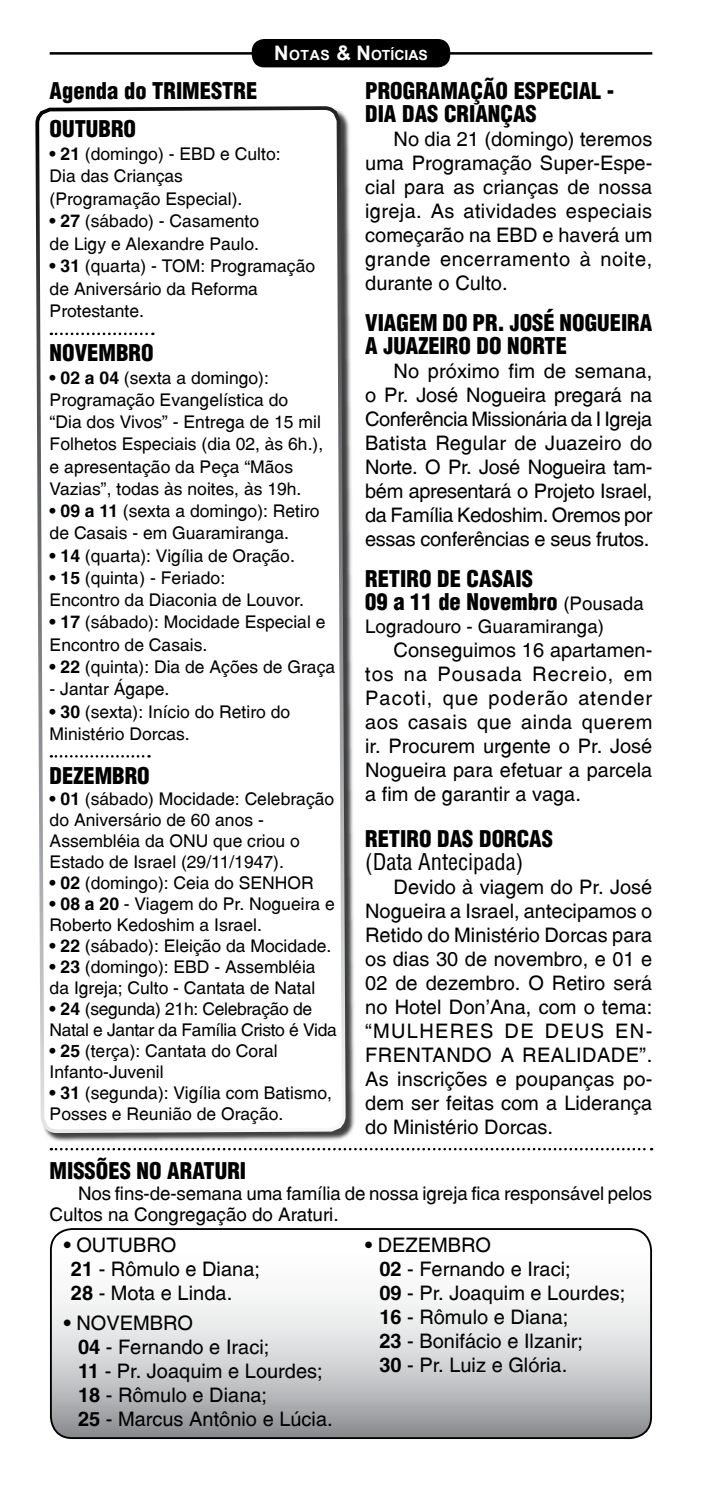
<style>
.page{position:relative;width:702px;height:1489px;background:#fff}
.page>*{position:absolute;margin:0;border:0;box-sizing:border-box;transform-origin:0 0}
.t1{font:22.5px/23px "Switzerland Cond Black Plain";color:#000}
.t2{font:22.5px "Switzerland Condensed";color:#000}
.t3{font:20px/24px "Switzerland Plain";color:#000;text-align:justify}
.t4{font:18.75px/21.2px "Switzerland Plain";letter-spacing:-.005em;color:#000}
.t5{font:17.5px/22.2px "Switzerland Plain";color:#000}
.t6{font:17.5px/21px "Switzerland Plain";letter-spacing:-.02em;color:#000}
.t7{font:700 14px "Arial";color:#fff}
.s1{font-size:20px}
.s2{font-family:"Switzerland Plain";font-size:18.75px}
.s3{font-family:"Switzerland";font-weight:700}
</style>
<div class="page">
<hr style="left:50px;top:52px;width:602px;height:3px;background:#000">
<div style="left:253px;top:40px;width:196px;height:26px;background:#000;border-radius:11px"></div>
<div style="left:252px;top:39px;width:198px;height:28px;border:2px solid #000;border-radius:11px"></div>
<svg style="left:51px;top:1228px;width:600px;height:209px"></svg>
<div style="left:36px;top:107px;width:320px;height:1036px;background:#000;opacity:.75"></div>
<svg style="left:35px;top:39px;width:312px;height:1400px"></svg>
<svg style="left:51px;top:1147px;width:601px;height:3px"></svg>
<svg style="left:51px;top:332px;width:102px;height:3px"></svg>
<svg style="left:51px;top:755px;width:98px;height:2px"></svg>
<p class="t7" style="left:274px;top:46px;width:155px"><span class="s1">N</span> OTAS <span class="s1">&amp; N</span> OTÍCIAS</p>
<p class="t1" style="left:365px;top:79px;width:251px">PROGRAMAÇÃO ESPECIAL -<br>DIA DAS CRIANÇAS</p>
<p class="t3" style="left:365px;top:127px;width:289px;text-indent:28px">No dia 21 (domingo) teremos uma Programação Super-Espe&shy;cial para as crianças de nossa igreja. As atividades especiais começarão na EBD e haverá um grande encerramento à noite, durante o Culto.</p>
<p class="t1" style="left:365px;top:311px;width:289px">VIAGEM DO PR. JOSÉ NOGUEIRA<br>A JUAZEIRO DO NORTE</p>
<p class="t3" style="left:365px;top:359px;width:289px;text-indent:28px">No próximo fim de semana, o Pr. José Nogueira pregará na Conferência Missionária da I Igreja Batista Regular de Juazeiro do Norte. O Pr. José Nogueira tam&shy;bém apresentará o Projeto Israel, da Família Kedoshim. Oremos por essas conferências e seus frutos.</p>
<p class="t1" style="left:365px;top:567px;width:280px">RETIRO DE CASAIS<br>09 a 11 de Novembro <span class="s2">(Pousada</span></p>
<p class="t4" style="left:365px;top:615px;width:240px">Logradouro - Guaramiranga)</p>
<p class="t3" style="left:365px;top:637px;width:289px;text-indent:28px">Conseguimos 16 apartamen&shy;tos na Pousada Recreio, em Pacoti, que poderão atender aos casais que ainda querem ir. Procurem urgente o Pr. José Nogueira para efetuar a parcela a fim de garantir a vaga.</p>
<p class="t1" style="left:365px;top:826px;width:189px">RETIRO DAS DORCAS</p>
<p class="t2" style="left:365px;top:847px;width:159px">(Data Antecipada)</p>
<p class="t3" style="left:365px;top:874px;width:289px;text-indent:28px">Devido à viagem do Pr. José Nogueira a Israel, antecipamos o Retido do Ministério Dorcas para os dias 30 de novembro, e 01 e 02 de dezembro. O Retiro será no Hotel Don’Ana, com o tema: “MULHERES DE DEUS EN-FRENTANDO A REALIDADE”.<br>As inscrições e poupanças po&shy;dem ser feitas com a Liderança do Ministério Dorcas.</p>
<p class="t1" style="left:50px;top:72px;width:209px;line-height:38px">Agenda do TRIMESTRE<br>OUTUBRO</p>
<p class="t5" style="left:50px;top:142px;width:232px"><span class="s3">• 21</span> (domingo) - EBD e Culto:<br>Dia das Crianças (Programação Especial).</p>
<p class="t5" style="left:50px;top:210px;width:211px"><span class="s3">• 27</span> (sábado) - Casamento de Ligy e Alexandre Paulo.</p>
<p class="t5" style="left:50px;top:255px;width:267px"><span class="s3">• 31</span> (quarta) - TOM: Programação de Aniversário da Reforma<br>Protestante.</p>
<p class="t1" style="left:50px;top:341px;width:105px">NOVEMBRO</p>
<p class="t5" style="left:50px;top:366px;width:275px"><span class="s3">• 02 a 04</span> (sexta a domingo):<br>Programação Evangelística do “Dia dos Vivos” - Entrega de 15 mil<br>Folhetos Especiais (dia 02, às 6h.), e apresentação da Peça “Mãos<br>Vazias”, todas às noites, às 19h.</p>
<p class="t5" style="left:50px;top:499px;width:271px"><span class="s3">• 09 a 11</span> (sexta a domingo): Retiro de Casais - em Guaramiranga.</p>
<p class="t5" style="left:50px;top:544px;width:247px"><span class="s3">• 14</span> (quarta): Vigília de Oração.</p>
<p class="t5" style="left:50px;top:566px;width:256px"><span class="s3">• 15</span> (quinta) - Feriado:<br>Encontro da Diaconia de Louvor.</p>
<p class="t5" style="left:50px;top:611px;width:277px"><span class="s3">• 17</span> (sábado): Mocidade Especial e<br>Encontro de Casais.</p>
<p class="t5" style="left:50px;top:655px;width:287px"><span class="s3">• 22</span> (quinta): Dia de Ações de Graça</p>
<p class="t5" style="left:50px;top:677px;width:121px">- Jantar Ágape.</p>
<p class="t5" style="left:50px;top:700px;width:242px"><span class="s3">• 30</span> (sexta): Início do Retiro do<br>Ministério Dorcas.</p>
<p class="t1" style="left:50px;top:763px;width:102px">DEZEMBRO</p>
<p class="t5" style="left:50px;top:788px;width:286px;line-height:21px"><span class="s3">• 01</span> (sábado) Mocidade: Celebração do Aniversário de 60 anos -<br>Assembléia da ONU que criou o<br>Estado de Israel (29/11/1947).</p>
<p class="t5" style="left:50px;top:871px;width:266px"><span class="s3">• 02</span> (domingo): Ceia do SENHOR</p>
<p class="t5" style="left:50px;top:893px;width:287px;line-height:21px"><span class="s3">• 08 a 20</span> - Viagem do Pr. Nogueira e<br>Roberto Kedoshim a Israel.</p>
<p class="t5" style="left:50px;top:934px;width:283px"><span class="s3">• 22</span> (sábado): Eleição da Mocidade.</p>
<p class="t5" style="left:50px;top:956px;width:267px;line-height:21px"><span class="s3">• 23</span> (domingo): EBD - Assembléia da Igreja; Culto - Cantata de Natal</p>
<p class="t6" style="left:50px;top:998px;width:289px"><span class="s3">• 24</span> (segunda) 21h: Celebração de<br>Natal e Jantar da Família Cristo é Vida</p>
<p class="t5" style="left:50px;top:1040px;width:229px;line-height:21px"><span class="s3">• 25</span> (terça): Cantata do Coral<br>Infanto-Juvenil</p>
<p class="t5" style="left:50px;top:1082px;width:284px;line-height:21px"><span class="s3">• 31</span> (segunda): Vigília com Batismo,<br>Posses e Reunião de Oração.</p>
<p class="t1" style="left:50px;top:1158px;width:198px">MISSÕES NO ARATURI</p>
<p class="t4" style="left:50px;top:1182px;width:604px;text-indent:28px">Nos fins-de-semana uma família de nossa igreja fica responsável pelos<br>Cultos na Congregação do Araturi.</p>
<p class="t3" style="left:71px;top:1232px;width:191px;text-align:left;text-indent:-7px"><span class="s3">•</span> OUTUBRO<br><span class="s3">21</span> - Rômulo e Diana;<br><span class="s3">28</span> - Mota e Linda.</p>
<p class="t3" style="left:78px;top:1310px;width:256px;text-align:left;text-indent:-14px"><span class="s3">•</span> NOVEMBRO<br><span class="s3">04</span> - Fernando e Iraci;<br><span class="s3">11</span> - Pr. Joaquim e Lourdes;<br><span class="s3">18</span> - Rômulo e Diana;<br><span class="s3">25</span> - Marcus Antônio e Lúcia.</p>
<p class="t3" style="left:379px;top:1232px;width:247px;text-align:left;text-indent:-14px"><span class="s3">•</span> DEZEMBRO<br><span class="s3">02</span> - Fernando e Iraci;<br><span class="s3">09</span> - Pr. Joaquim e Lourdes;<br><span class="s3">16</span> - Rômulo e Diana;<br><span class="s3">23</span> - Bonifácio e Ilzanir;<br><span class="s3">30</span> - Pr. Luiz e Glória.</p>
</div>
